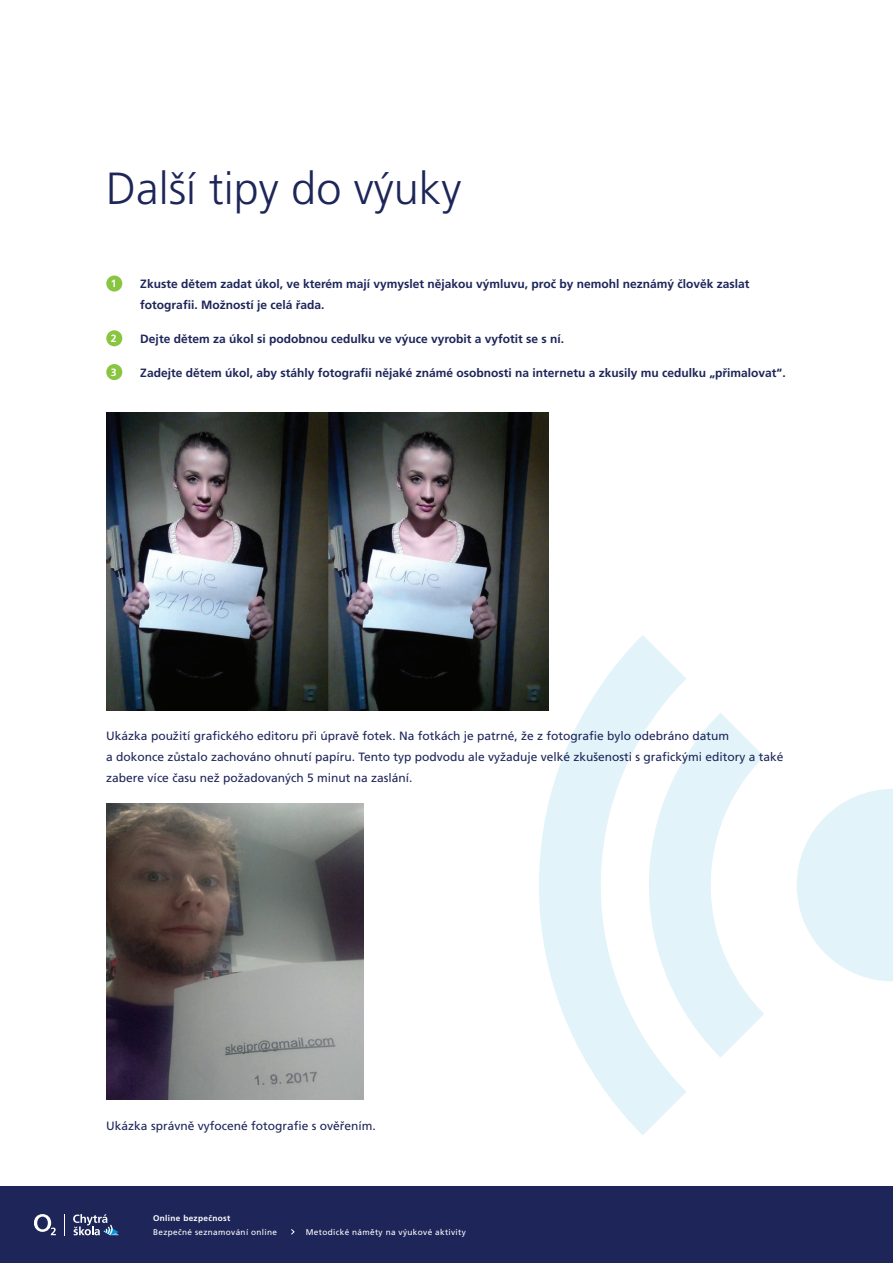
<style>
.page{position:relative;width:893px;height:1263px;background:#fff}
.page>*{position:absolute;margin:0;border:0;box-sizing:border-box;transform-origin:0 0}
.t1{font:300 45px "Frutiger LT Pro";color:#1e2659}
.t2{font:12px/21px "Frutiger LT Pro";color:#1e2659}
.t3{font:700 12px/21px "Frutiger LT Pro";color:#1e2659}
.t4{font:700 10.5px "Frutiger LT Pro";color:#fff}
.t5{font:8.25px "Frutiger LT Pro";letter-spacing:.04em;color:#fff}
.t6{font:700 8.25px "Frutiger LT Pro";letter-spacing:.04em;color:#fff}
</style>
<div class="page">
<svg style="left:797px;top:789px;width:96px;height:192px"></svg>
<svg style="left:539px;top:635px;width:147px;height:500px;fill:#e2f4f9"></svg>
<svg style="left:649px;top:713px;width:115px;height:345px"></svg>
<div style="left:0;top:1186px;width:893px;height:77px;background:#1e2659"></div>
<svg style="left:291px;top:1229px;width:4px;height:6px"></svg>
<svg style="left:34px;top:1214px;width:22px;height:21px"></svg>
<svg style="left:73px;top:1214px;width:46px;height:21px"></svg>
<svg style="left:64px;top:1214px;width:1px;height:21px"></svg>
<img style="left:106px;top:412px;width:443px;height:298px">
<img style="left:107px;top:804px;width:257px;height:295px">
<div style="left:106px;top:276px;width:16px;height:16px;background:#88c540;border-radius:50%"></div>
<div style="left:106px;top:330px;width:16px;height:16px;background:#88c540;border-radius:50%"></div>
<div style="left:106px;top:364px;width:16px;height:16px;background:#88c540;border-radius:50%"></div>
<h1 class="t1" style="left:106px;top:162px;width:357px">Další tipy do výuky</h1>
<p class="t4" style="left:111px;top:277px;width:7px">1</p>
<p class="t3" style="left:140px;top:274px;width:611px">Zkuste dětem zadat úkol, ve kterém mají vymyslet nějakou výmluvu, proč by nemohl neznámý člověk zaslat fotografii. Možností je celá řada.</p>
<p class="t4" style="left:111px;top:332px;width:7px">2</p>
<p class="t3" style="left:140px;top:328px;width:425px">Dejte dětem za úkol si podobnou cedulku ve výuce vyrobit a vyfotit se s ní.</p>
<p class="t4" style="left:111px;top:366px;width:7px">3</p>
<p class="t3" style="left:140px;top:362px;width:647px">Zadejte dětem úkol, aby stáhly fotografii nějaké známé osobnosti na internetu a zkusily mu cedulku „přimalovat“.</p>
<p class="t2" style="left:106px;top:726px;width:679px">Ukázka použití grafického editoru při úpravě fotek. Na fotkách je patrné, že z fotografie bylo odebráno datum<br>a dokonce zůstalo zachováno ohnutí papíru. Tento typ podvodu ale vyžaduje velké zkušenosti s grafickými editory a také zabere více času než požadovaných 5 minut na zaslání.</p>
<p class="t2" style="left:106px;top:1115px;width:271px">Ukázka správně vyfocené fotografie s ověřením.</p>
<p class="t6" style="left:153px;top:1213px;width:79px">Online bezpečnost</p>
<p class="t5" style="left:153px;top:1227px;width:126px">Bezpečné seznamování online</p>
<p class="t5" style="left:306px;top:1227px;width:162px">Metodické náměty na výukové aktivity</p>
</div>
